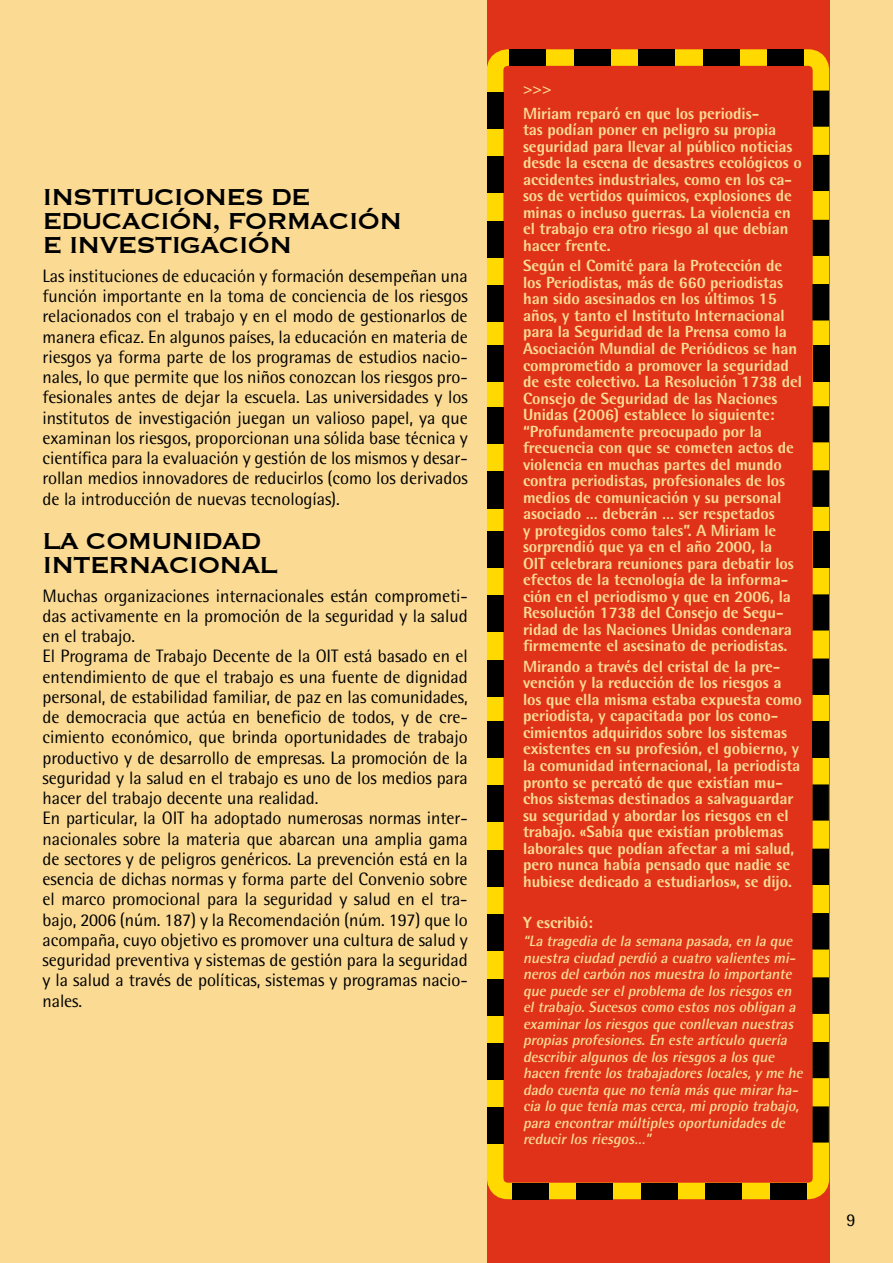
<style>
.page{position:relative;width:893px;height:1263px;background:#fbdb94}
.page>*{position:absolute;margin:0;border:0;box-sizing:border-box;transform-origin:0 0}
.t1{font:30px/24px "Copperplate";letter-spacing:-.05em;color:#000}
.t2{font:18px/20.2px "Rotis Semi Sans";letter-spacing:-.005em;color:#000;text-align:justify}
.t3{font:800 16.2px/16.5px "Rotis Semi Sans";letter-spacing:-.005em;color:#fbdb94}
.t4{font:italic 700 15px/16.5px "Rotis Semi Sans";letter-spacing:-.005em;color:#fbdb94}
</style>
<div class="page">
<div style="left:487px;top:0;width:342px;height:1263px;background:#df3219"></div>
<div style="left:487px;top:49px;width:342px;height:1150px;border:16px solid #ffd900;border-radius:13px"></div>
<div style="left:813px;top:722px;width:16px;height:36px;background:#000"></div>
<div style="left:487px;top:721px;width:16px;height:36px;background:#000"></div>
<div style="left:487px;top:786px;width:16px;height:36px;background:#000"></div>
<div style="left:487px;top:850px;width:16px;height:36px;background:#000"></div>
<div style="left:487px;top:914px;width:16px;height:37px;background:#000"></div>
<div style="left:487px;top:979px;width:16px;height:36px;background:#000"></div>
<div style="left:487px;top:1043px;width:16px;height:36px;background:#000"></div>
<div style="left:487px;top:1108px;width:16px;height:36px;background:#000"></div>
<div style="left:812px;top:784px;width:17px;height:36px;background:#000"></div>
<div style="left:812px;top:849px;width:17px;height:36px;background:#000"></div>
<div style="left:812px;top:913px;width:17px;height:36px;background:#000"></div>
<div style="left:812px;top:977px;width:17px;height:37px;background:#000"></div>
<div style="left:812px;top:1042px;width:17px;height:36px;background:#000"></div>
<div style="left:812px;top:1106px;width:17px;height:36px;background:#000"></div>
<div style="left:706px;top:1183px;width:36px;height:16px;background:#000"></div>
<div style="left:641px;top:1183px;width:36px;height:16px;background:#000"></div>
<div style="left:576px;top:1183px;width:37px;height:16px;background:#000"></div>
<div style="left:513px;top:1183px;width:36px;height:16px;background:#000"></div>
<div style="left:770px;top:1183px;width:36px;height:16px;background:#000"></div>
<div style="left:813px;top:532px;width:16px;height:36px;background:#000"></div>
<div style="left:487px;top:531px;width:16px;height:36px;background:#000"></div>
<div style="left:487px;top:596px;width:16px;height:36px;background:#000"></div>
<div style="left:487px;top:660px;width:16px;height:36px;background:#000"></div>
<div style="left:813px;top:594px;width:16px;height:36px;background:#000"></div>
<div style="left:813px;top:659px;width:16px;height:36px;background:#000"></div>
<div style="left:767px;top:49px;width:37px;height:17px;background:#000"></div>
<div style="left:703px;top:49px;width:36px;height:17px;background:#000"></div>
<div style="left:639px;top:49px;width:36px;height:17px;background:#000"></div>
<div style="left:574px;top:49px;width:36px;height:17px;background:#000"></div>
<div style="left:510px;top:49px;width:36px;height:17px;background:#000"></div>
<div style="left:487px;top:408px;width:16px;height:36px;background:#000"></div>
<div style="left:487px;top:472px;width:16px;height:36px;background:#000"></div>
<div style="left:813px;top:406px;width:16px;height:36px;background:#000"></div>
<div style="left:813px;top:470px;width:16px;height:37px;background:#000"></div>
<div style="left:813px;top:345px;width:16px;height:37px;background:#000"></div>
<div style="left:487px;top:345px;width:16px;height:36px;background:#000"></div>
<div style="left:487px;top:221px;width:16px;height:36px;background:#000"></div>
<div style="left:487px;top:285px;width:16px;height:37px;background:#000"></div>
<div style="left:813px;top:220px;width:16px;height:36px;background:#000"></div>
<div style="left:813px;top:284px;width:16px;height:36px;background:#000"></div>
<div style="left:487px;top:92px;width:17px;height:36px;background:#000"></div>
<div style="left:487px;top:156px;width:17px;height:36px;background:#000"></div>
<div style="left:813px;top:91px;width:16px;height:36px;background:#000"></div>
<div style="left:813px;top:155px;width:16px;height:36px;background:#000"></div>
<h1 class="t1" style="left:43px;top:183px;width:361px">Instituciones de educación, formación e investigación</h1>
<p class="t2" style="left:43px;top:265px;width:427px">Las instituciones de educación y formación desempeñan una función importante en la toma de conciencia de los riesgos relacionados con el trabajo y en el modo de gestionarlos de manera eficaz. En algunos países, la educación en materia de riesgos ya forma parte de los programas de estudios nacio&shy;nales, lo que permite que los niños conozcan los riesgos pro&shy;fesionales antes de dejar la escuela. Las universidades y los institutos de investigación juegan un valioso papel, ya que examinan los riesgos, proporcionan una sólida base técnica y científica para la evaluación y gestión de los mismos y desar&shy;rollan medios innovadores de reducirlos (como los derivados de la introducción de nuevas tecnologías).</p>
<h1 class="t1" style="left:43px;top:527px;width:237px">La comunidad internacional</h1>
<p class="t2" style="left:43px;top:585px;width:427px;text-align:left">Muchas organizaciones internacionales están comprometi&shy;das activamente en la promoción de la seguridad y la salud en el trabajo.<br>El Programa de Trabajo Decente de la OIT está basado en el entendimiento de que el trabajo es una fuente de dignidad personal, de estabilidad familiar, de paz en las comunidades, de democracia que actúa en beneficio de todos, y de cre&shy;cimiento económico, que brinda oportunidades de trabajo productivo y de desarrollo de empresas. La promoción de la seguridad y la salud en el trabajo es uno de los medios para hacer del trabajo decente una realidad.<br>En particular, la OIT ha adoptado numerosas normas inter&shy;nacionales sobre la materia que abarcan una amplia gama de sectores y de peligros genéricos. La prevención está en la esencia de dichas normas y forma parte del Convenio sobre el marco promocional para la seguridad y salud en el tra&shy;bajo, 2006 (núm. 187) y la Recomendación (núm. 197) que lo acompaña, cuyo objetivo es promover una cultura de salud y seguridad preventiva y sistemas de gestión para la seguridad y la salud a través de políticas, sistemas y programas nacio&shy;nales.</p>
<p class="t3" style="left:523px;top:75px;width:238px;line-height:25px">&gt;&gt;&gt;<br>Miriam reparó en que los periodis-</p>
<p class="t3" style="left:523px;top:121px;width:280px">tas podían poner en peligro su propia seguridad para llevar al público noticias desde la escena de desastres ecológicos o accidentes industriales, como en los ca&shy;sos de vertidos químicos, explosiones de minas o incluso guerras. La violencia en el trabajo era otro riesgo al que debían hacer frente.</p>
<p class="t3" style="left:523px;top:257px;width:281px">Según el Comité para la Protección de los Periodistas, más de 660 periodistas han sido asesinados en los últimos 15 años, y tanto el Instituto Internacional para la Seguridad de la Prensa como la Asociación Mundial de Periódicos se han comprometido a promover la seguridad de este colectivo. La Resolución 1738 del Consejo de Seguridad de las Naciones Unidas (2006) establece lo siguiente: “Profundamente preocupado por la frecuencia con que se cometen actos de violencia en muchas partes del mundo contra periodistas, profesionales de los medios de comunicación y su personal asociado … deberán … ser respetados<br>y protegidos como tales”. A Miriam le sorprendió que ya en el año 2000, la<br>OIT celebrara reuniones para debatir los efectos de la tecnología de la informa&shy;ción en el periodismo y que en 2006, la Resolución 1738 del Consejo de Segu&shy;ridad de las Naciones Unidas condenara firmemente el asesinato de periodistas.</p>
<p class="t3" style="left:523px;top:658px;width:280px">Mirando a través del cristal de la pre&shy;vención y la reducción de los riesgos a los que ella misma estaba expuesta como periodista, y capacitada por los cono&shy;cimientos adquiridos sobre los sistemas existentes en su profesión, el gobierno, y la comunidad internacional, la periodista pronto se percató de que existían mu&shy;chos sistemas destinados a salvaguardar su seguridad y abordar los riesgos en el trabajo. «Sabía que existían problemas laborales que podían afectar a mi salud, pero nunca había pensado que nadie se hubiese dedicado a estudiarlos», se dijo.</p>
<p class="t3" style="left:523px;top:914px;width:71px">Y escribió:</p>
<p class="t4" style="left:523px;top:933px;width:284px">“La tragedia de la semana pasada,en la que nuestra ciudad perdió a cuatro valientesmi&shy;nerosdelcarbón nosmuestra lo importante que puede serelproblema de losriesgosen eltrabajo.Sucesoscomo estosnosobligan a examinarlosriesgosque conllevan nuestras propiasprofesiones.En este artículo quería describiralgunosde losriesgosa losque hacen frente lostrabajadoreslocales,y me he dado cuenta que no tenía másque mirarha&shy;cia lo que tenía mascerca,mipropio trabajo, para encontrarmúltiplesoportunidadesde reducirlosriesgos…”</p>
<p class="t2" style="left:847px;top:1209px;width:11px">9</p>
</div>
